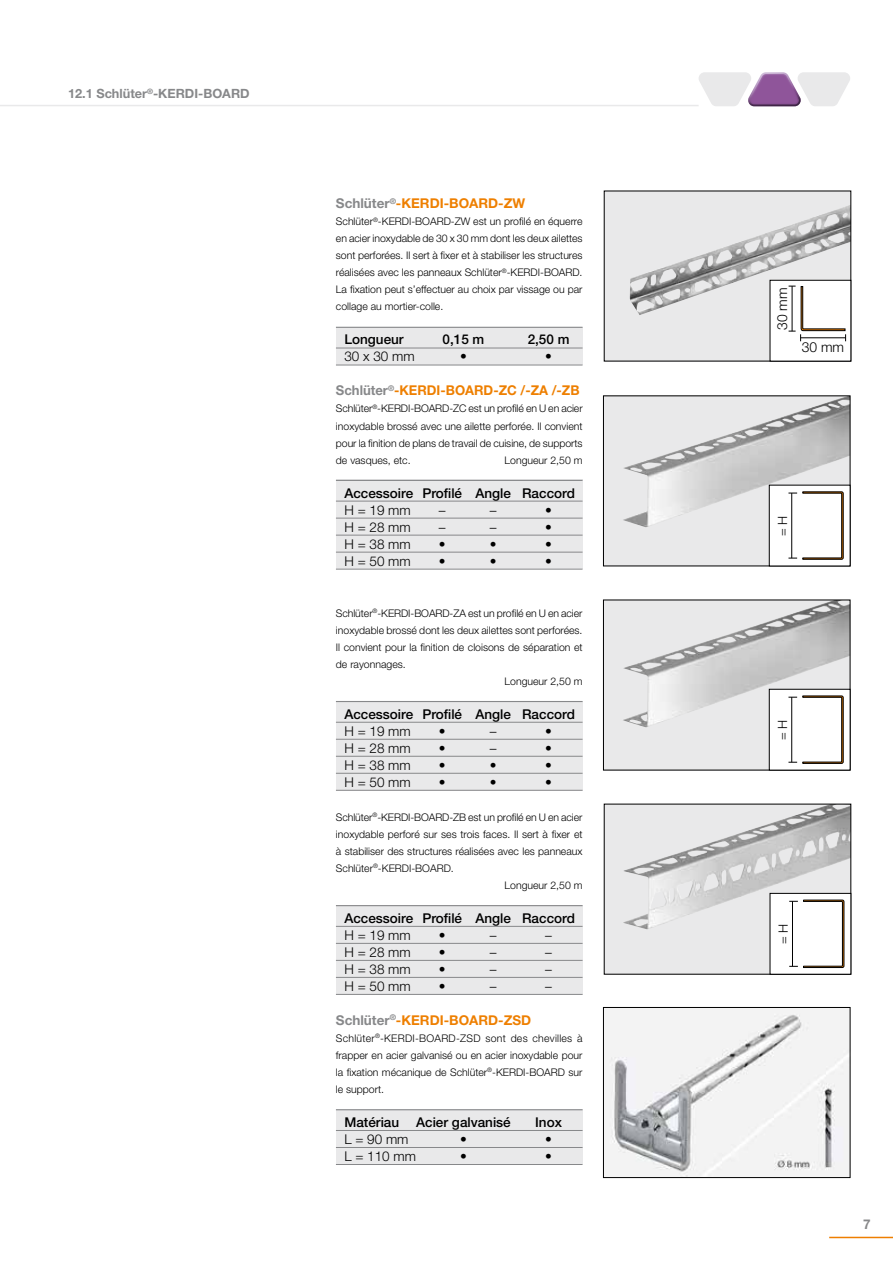
<style>
.page{position:relative;width:893px;height:1263px;background:#fff}
.page>*{position:absolute;margin:0;border:0;box-sizing:border-box;transform-origin:0 0}
.t1{font:300 13.8px "Helvetica Neue LT Pro";color:#000}
.Tabelle_Kopf{font:500 13.5px "Helvetica Neue LT Pro";color:#000}
.Tabelle{font:300 13.5px "Helvetica Neue LT Pro";color:#000}
.Unter-Überschrift{font:700 13.5px "Helvetica Neue LT Pro";color:#ee7f00}
.Tabelle_Fuß{font:300 13.5px "Helvetica Neue LT Pro";color:#000}
.t2{font:700 13.5px "Helvetica Neue LT Pro";color:#87888a}
.t3{font:300 12.9px "Helvetica Neue LT Pro";color:#000}
.t4{font:700 12.75px "Helvetica Neue LT Pro";color:#87888a}
.Material_und_Länge_7{font:300 10.5px/17px "Helvetica Neue LT Pro";color:#000;text-align:justify}
.s1{color:#87888a}
</style>
<div class="page">
<hr style="left:829px;top:1237px;width:64px;height:1px;background:#ee7f00">
<hr style="left:0;top:105px;width:699px;height:1px;background:#e9e9ea">
<svg style="left:699px;top:72px;width:151px;height:34px"></svg>
<div style="left:336px;top:327px;width:247px;height:38px;background:#e9e9ea"></div>
<div style="left:336px;top:479px;width:247px;height:90px;background:#e9e9ea"></div>
<div style="left:336px;top:702px;width:247px;height:89px;background:#e9e9ea"></div>
<div style="left:336px;top:906px;width:247px;height:89px;background:#e9e9ea"></div>
<hr style="left:336px;top:327px;width:247px;height:1px;background:#87888a">
<hr style="left:336px;top:348px;width:247px;height:1px;background:#87888a">
<hr style="left:336px;top:365px;width:247px;height:1px;background:#87888a">
<hr style="left:336px;top:480px;width:247px;height:1px;background:#87888a">
<hr style="left:336px;top:501px;width:247px;height:1px;background:#87888a">
<hr style="left:336px;top:518px;width:247px;height:1px;background:#87888a">
<hr style="left:336px;top:535px;width:247px;height:1px;background:#87888a">
<hr style="left:336px;top:552px;width:247px;height:1px;background:#87888a">
<hr style="left:336px;top:569px;width:247px;height:1px;background:#87888a">
<hr style="left:336px;top:701px;width:247px;height:1px;background:#87888a">
<hr style="left:336px;top:722px;width:247px;height:1px;background:#87888a">
<hr style="left:336px;top:739px;width:247px;height:1px;background:#87888a">
<hr style="left:336px;top:756px;width:247px;height:1px;background:#87888a">
<hr style="left:336px;top:773px;width:247px;height:1px;background:#87888a">
<hr style="left:336px;top:790px;width:247px;height:1px;background:#87888a">
<hr style="left:336px;top:905px;width:247px;height:1px;background:#87888a">
<hr style="left:336px;top:926px;width:247px;height:1px;background:#87888a">
<hr style="left:336px;top:943px;width:247px;height:1px;background:#87888a">
<hr style="left:336px;top:960px;width:247px;height:1px;background:#87888a">
<hr style="left:336px;top:977px;width:247px;height:1px;background:#87888a">
<hr style="left:336px;top:994px;width:247px;height:1px;background:#87888a">
<div style="left:336px;top:1109px;width:247px;height:54px;background:#e9e9ea"></div>
<hr style="left:336px;top:1109px;width:247px;height:1px;background:#87888a">
<hr style="left:336px;top:1130px;width:247px;height:1px;background:#87888a">
<hr style="left:336px;top:1147px;width:247px;height:1px;background:#87888a">
<hr style="left:336px;top:1164px;width:247px;height:1px;background:#87888a">
<div style="left:604px;top:191px;width:247px;height:170px;background:#e9e9ea"></div>
<img style="left:630px;top:205px;width:219px;height:110px">
<div style="left:603px;top:396px;width:247px;height:170px;background:#e9e9ea"></div>
<img style="left:623px;top:397px;width:225px;height:130px">
<div style="left:603px;top:600px;width:247px;height:170px;background:#e9e9ea"></div>
<img style="left:623px;top:602px;width:225px;height:125px">
<div style="left:604px;top:804px;width:247px;height:170px;background:#e9e9ea"></div>
<img style="left:623px;top:806px;width:226px;height:123px">
<svg style="left:772px;top:282px;width:77px;height:77px;background:#f2f1f0"></svg>
<svg style="left:771px;top:487px;width:77px;height:77px;background:#eeedeb"></svg>
<svg style="left:771px;top:691px;width:77px;height:77px;background:#eeedeb"></svg>
<svg style="left:772px;top:895px;width:77px;height:77px;background:#eeedec"></svg>
<img style="left:605px;top:1009px;width:243px;height:167px">
<div style="left:603px;top:1007px;width:247px;height:171px;border:1px solid #000"></div>
<p class="t4" style="left:68px;top:86px;width:183px">12.1 Schlüter<sup>®</sup>-KERDI-BOARD</p>
<p class="Unter-Überschrift" style="left:336px;top:195px;width:191px"><span class="s1">Schlüter</span><sup>®</sup>-KERDI-BOARD-ZW</p>
<p class="Material_und_Länge_7" style="left:336px;top:213px;width:248px">Schlüter<sup>®</sup>-KERDI-BOARD-ZW est un profilé en équerre en acier inoxydable de 30 x 30 mm dont les deux ailettes sont perforées. Il sert à fixer et à stabiliser les structures réalisées avec les panneaux Schlüter<sup>®</sup>-KERDI-BOARD.<br>La fixation peut s’effectuer au choix par vissage ou par collage au mortier-colle.</p>
<p class="Tabelle_Kopf" style="left:344px;top:332px;width:61px">Longueur</p>
<p class="Tabelle_Kopf" style="left:443px;top:332px;width:43px">0,15 m</p>
<p class="Tabelle_Kopf" style="left:528px;top:332px;width:43px">2,50 m</p>
<p class="Tabelle_Fuß" style="left:344px;top:348px;width:72px">30 x 30 mm</p>
<p class="Tabelle_Fuß" style="left:460px;top:348px;width:8px">•</p>
<p class="Tabelle_Fuß" style="left:545px;top:348px;width:8px">•</p>
<p class="Unter-Überschrift" style="left:336px;top:382px;width:245px"><span class="s1">Schlüter</span><sup>®</sup>-KERDI-BOARD-ZC /-ZA /-ZB</p>
<p class="Material_und_Länge_7" style="left:336px;top:400px;width:248px">Schlüter<sup>®</sup>-KERDI-BOARD-ZC est un profilé en U en acier inoxydable brossé avec une ailette perforée. Il convient pour la finition de plans de travail de cuisine, de supports de vasques, etc.</p>
<p class="Material_und_Länge_7" style="left:505px;top:451px;width:80px">Longueur 2,50 m</p>
<p class="Tabelle_Kopf" style="left:344px;top:485px;width:232px">Accessoire Profilé Angle Raccord</p>
<p class="Tabelle" style="left:344px;top:501px;width:68px">H = 19 mm</p>
<p class="Tabelle" style="left:439px;top:501px;width:8px">–</p>
<p class="Tabelle" style="left:490px;top:501px;width:8px">–</p>
<p class="Tabelle" style="left:545px;top:501px;width:8px">•</p>
<p class="Tabelle" style="left:344px;top:518px;width:68px">H = 28 mm</p>
<p class="Tabelle" style="left:439px;top:518px;width:8px">–</p>
<p class="Tabelle" style="left:490px;top:518px;width:8px">–</p>
<p class="Tabelle" style="left:545px;top:518px;width:8px">•</p>
<p class="Tabelle" style="left:344px;top:535px;width:68px">H = 38 mm</p>
<p class="Tabelle" style="left:439px;top:535px;width:8px">•</p>
<p class="Tabelle" style="left:490px;top:535px;width:8px">•</p>
<p class="Tabelle" style="left:545px;top:535px;width:8px">•</p>
<p class="Tabelle_Fuß" style="left:344px;top:552px;width:68px">H = 50 mm</p>
<p class="Tabelle_Fuß" style="left:439px;top:552px;width:8px">•</p>
<p class="Tabelle_Fuß" style="left:490px;top:552px;width:8px">•</p>
<p class="Tabelle_Fuß" style="left:545px;top:552px;width:8px">•</p>
<p class="Material_und_Länge_7" style="left:336px;top:604px;width:248px">Schlüter<sup>®</sup>-KERDI-BOARD-ZA est un profilé en U en acier inoxydable brossé dont les deux ailettes sont perforées.<br>Il convient pour la finition de cloisons de séparation et de rayonnages.</p>
<p class="Material_und_Länge_7" style="left:505px;top:672px;width:80px">Longueur 2,50 m</p>
<p class="Tabelle_Kopf" style="left:344px;top:706px;width:232px">Accessoire Profilé Angle Raccord</p>
<p class="Tabelle" style="left:344px;top:723px;width:68px">H = 19 mm</p>
<p class="Tabelle" style="left:439px;top:723px;width:8px">•</p>
<p class="Tabelle" style="left:490px;top:723px;width:8px">–</p>
<p class="Tabelle" style="left:545px;top:723px;width:8px">•</p>
<p class="Tabelle" style="left:344px;top:740px;width:68px">H = 28 mm</p>
<p class="Tabelle" style="left:439px;top:740px;width:8px">•</p>
<p class="Tabelle" style="left:490px;top:740px;width:8px">–</p>
<p class="Tabelle" style="left:545px;top:740px;width:8px">•</p>
<p class="Tabelle" style="left:344px;top:757px;width:68px">H = 38 mm</p>
<p class="Tabelle" style="left:439px;top:757px;width:8px">•</p>
<p class="Tabelle" style="left:490px;top:757px;width:8px">•</p>
<p class="Tabelle" style="left:545px;top:757px;width:8px">•</p>
<p class="Tabelle_Fuß" style="left:344px;top:774px;width:68px">H = 50 mm</p>
<p class="Tabelle_Fuß" style="left:439px;top:774px;width:8px">•</p>
<p class="Tabelle_Fuß" style="left:490px;top:774px;width:8px">•</p>
<p class="Tabelle_Fuß" style="left:545px;top:774px;width:8px">•</p>
<p class="Material_und_Länge_7" style="left:336px;top:808px;width:248px">Schlüter<sup>®</sup>-KERDI-BOARD-ZB est un profilé en U en acier inoxydable perforé sur ses trois faces. Il sert à fixer et à stabiliser des structures réalisées avec les panneaux Schlüter<sup>®</sup>-KERDI-BOARD.</p>
<p class="Material_und_Länge_7" style="left:505px;top:876px;width:80px">Longueur 2,50 m</p>
<p class="Tabelle_Kopf" style="left:344px;top:910px;width:232px">Accessoire Profilé Angle Raccord</p>
<p class="Tabelle" style="left:344px;top:927px;width:68px">H = 19 mm</p>
<p class="Tabelle" style="left:439px;top:927px;width:8px">•</p>
<p class="Tabelle" style="left:490px;top:927px;width:8px">–</p>
<p class="Tabelle" style="left:545px;top:927px;width:8px">–</p>
<p class="Tabelle" style="left:344px;top:944px;width:68px">H = 28 mm</p>
<p class="Tabelle" style="left:439px;top:944px;width:8px">•</p>
<p class="Tabelle" style="left:490px;top:944px;width:8px">–</p>
<p class="Tabelle" style="left:545px;top:944px;width:8px">–</p>
<p class="Tabelle" style="left:344px;top:961px;width:68px">H = 38 mm</p>
<p class="Tabelle" style="left:439px;top:961px;width:8px">•</p>
<p class="Tabelle" style="left:490px;top:961px;width:8px">–</p>
<p class="Tabelle" style="left:545px;top:961px;width:8px">–</p>
<p class="Tabelle_Fuß" style="left:344px;top:978px;width:68px">H = 50 mm</p>
<p class="Tabelle_Fuß" style="left:439px;top:978px;width:8px">•</p>
<p class="Tabelle_Fuß" style="left:490px;top:978px;width:8px">–</p>
<p class="Tabelle_Fuß" style="left:545px;top:978px;width:8px">–</p>
<p class="Unter-Überschrift" style="left:336px;top:1012px;width:197px"><span class="s1">Schlüter</span><sup>®</sup>-KERDI-BOARD-ZSD</p>
<p class="Material_und_Länge_7" style="left:336px;top:1029px;width:248px">Schlüter<sup>®</sup>-KERDI-BOARD-ZSD sont des chevilles à frapper en acier galvanisé ou en acier inoxydable pour la fixation mécanique de Schlüter<sup>®</sup>-KERDI-BOARD sur le support.</p>
<p class="Tabelle_Kopf" style="left:344px;top:1114px;width:56px">Matériau</p>
<p class="Tabelle_Kopf" style="left:416px;top:1114px;width:96px">Acier galvanisé</p>
<p class="Tabelle_Kopf" style="left:535px;top:1114px;width:28px">Inox</p>
<p class="Tabelle" style="left:344px;top:1131px;width:66px">L = 90 mm</p>
<p class="Tabelle" style="left:460px;top:1131px;width:8px">•</p>
<p class="Tabelle" style="left:545px;top:1131px;width:8px">•</p>
<p class="Tabelle_Fuß" style="left:344px;top:1148px;width:73px">L = 110 mm</p>
<p class="Tabelle_Fuß" style="left:460px;top:1148px;width:8px">•</p>
<p class="Tabelle_Fuß" style="left:545px;top:1148px;width:8px">•</p>
<p class="t1" style="left:774px;top:330px;width:44px;rotate:-90deg">30 mm</p>
<p class="t1" style="left:802px;top:339px;width:44px">30 mm</p>
<p class="t3" style="left:775px;top:536px;width:22px;rotate:-90deg">= H</p>
<p class="t3" style="left:775px;top:740px;width:22px;rotate:-90deg">= H</p>
<p class="t3" style="left:775px;top:944px;width:22px;rotate:-90deg">= H</p>
<p class="t2" style="left:863px;top:1216px;width:9px">7</p>
</div>
